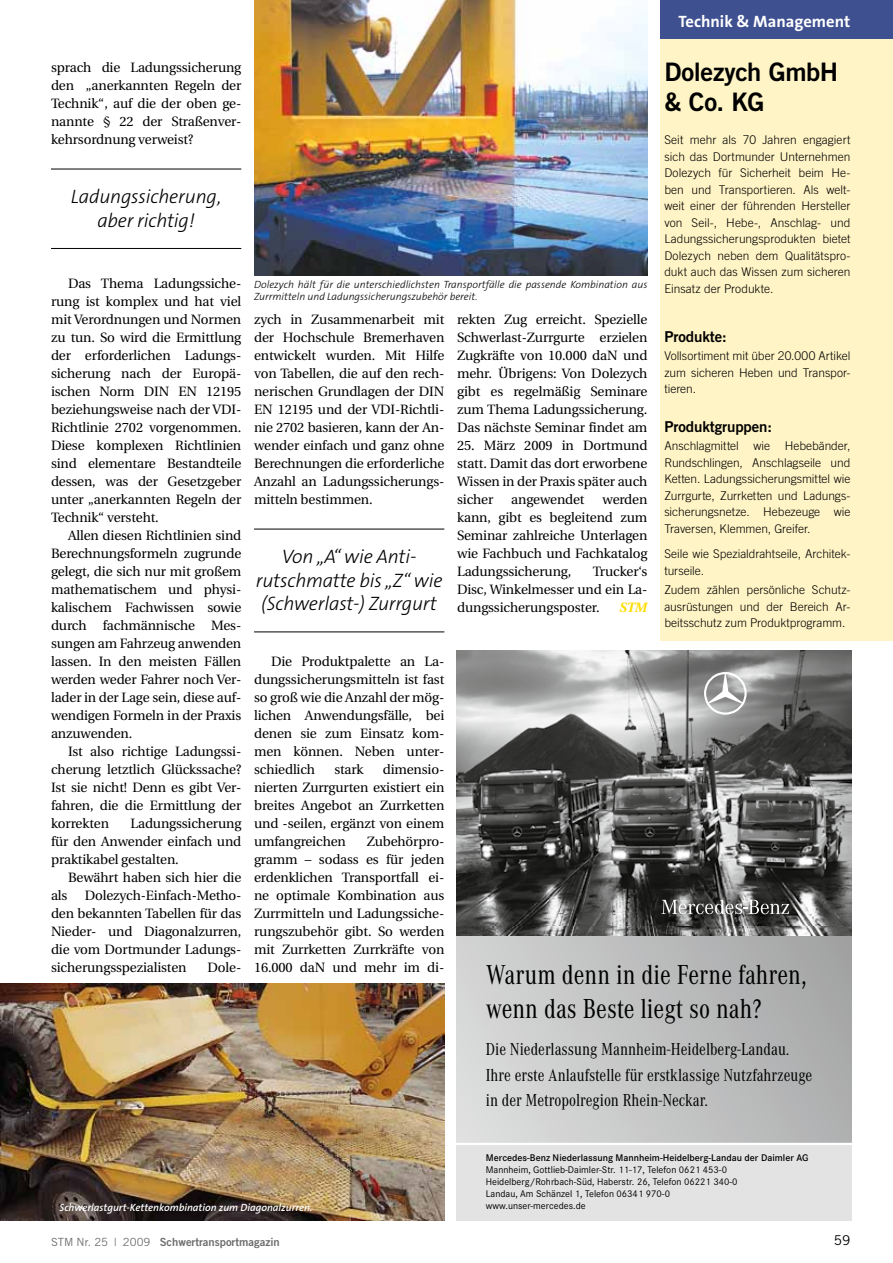
<style>
.page{position:relative;width:893px;height:1263px;background:#fff}
.page>*{position:absolute;margin:0;border:0;box-sizing:border-box;transform-origin:0 0}
.t1{font:28.5px/34.2px "Corporate A Con";color:#000}
.t2{font:25.5px/30.6px "Trade Gothic Bold Two";letter-spacing:-.015em;color:#000}
.t3{font:italic 300 19.5px/23.4px "The Sans B3";letter-spacing:-.01em;color:#000;text-align:center}
.t4{font:18px/25.5px "Corporate A Con";color:#000}
.t5{font:700 16.5px "The Sans B7";color:#fff}
.t6{font:15px "Trade Gothic Bold Two";letter-spacing:-.005em;color:#000}
.t7{font:13.5px/18px "Utopia";letter-spacing:-.01em;color:#000;text-align:justify}
.t8{font:13.5px "Utopia Bold Italic Os F";color:#fd0}
.t9{font:13.5px "Trade Gothic";color:#000}
.t10{font:300 12px/16.5px "Trade Gothic";letter-spacing:-.005em;color:#000;text-align:justify}
.t11{font:11.25px "Trade Gothic Bold Two";color:#6e6e6e}
.t12{font:italic 300 10.5px/12.3px "The Sans B3";color:#000}
.t13{font:italic 600 10.5px "The Sans B6";color:#fff}
.t14{font:10.05px/12px "Corporate S";color:#000}
.t15{font:600 10.05px "Corporate S";color:#000}
.s1{font-family:"Trade Gothic"}
</style>
<div class="page">
<div style="left:660px;top:0;width:233px;height:39px;background:#3e5090"></div>
<div style="left:456px;top:935px;width:395px;height:212px;background:linear-gradient(to right,#dadbdb,#a8a8a9)"></div>
<img style="left:456px;top:650px;width:396px;height:285px">
<svg style="left:704px;top:672px;width:43px;height:43px"></svg>
<svg style="left:661px;top:899px;width:128px;height:15px;background:#747474"></svg>
<div style="left:456px;top:1143px;width:395px;height:77px;background:#e3e3e3"></div>
<hr style="left:456px;top:1143px;width:395px;height:2px;background:#fff">
<hr style="left:51px;top:169px;width:190px;height:1px;background:#000">
<hr style="left:51px;top:248px;width:190px;height:1px;background:#000">
<div style="left:660px;top:39px;width:233px;height:602px;background:#fff4c5"></div>
<hr style="left:254px;top:529px;width:190px;height:1px;background:#000">
<hr style="left:254px;top:631px;width:190px;height:1px;background:#000">
<img style="left:254px;top:0;width:393px;height:275px">
<img style="left:0;top:984px;width:444px;height:236px">
<p class="t7" style="left:51px;top:59px;width:192px">sprach die Ladungssicherung den „anerkannten Regeln der Technik“, auf die der oben ge&shy;nannte § 22 der Straßenver&shy;kehrsordnung verweist?</p>
<h3 class="t3" style="left:71px;top:186px;width:152px">Ladungssicherung, aber richtig!</h3>
<p class="t7" style="left:51px;top:275px;width:192px;text-indent:17px">Das Thema Ladungssiche&shy;rung ist komplex und hat viel mit Verordnungen und Normen zu tun. So wird die Ermittlung der erforderlichen Ladungs&shy;sicherung nach der Europä&shy;ischen Norm DIN EN 12195 beziehungsweise nach der VDI-Richtlinie 2702 vorgenommen.<br>Diese komplexen Richtlinien sind elementare Bestandteile dessen, was der Gesetzgeber unter „anerkannten Regeln der Technik“ versteht.</p>
<p class="t7" style="left:51px;top:527px;width:192px;text-indent:17px">Allen diesen Richtlinien sind Berechnungsformeln zugrunde gelegt, die sich nur mit großem mathematischem und physi&shy;kalischem Fachwissen sowie durch fachmännische Mes&shy;sungen am Fahrzeug anwenden lassen. In den meisten Fällen werden weder Fahrer noch Ver&shy;lader in der Lage sein, diese auf&shy;wendigen Formeln in der Praxis anzuwenden.</p>
<p class="t7" style="left:51px;top:743px;width:192px;text-indent:17px">Ist also richtige Ladungssi&shy;cherung letztlich Glückssache?<br>Ist sie nicht! Denn es gibt Ver&shy;fahren, die die Ermittlung der korrekten</p>
<p class="t7" style="left:51px;top:815px;width:192px;text-indent:80px">Ladungssicherung für den Anwender einfach und praktikabel gestalten.</p>
<p class="t7" style="left:68px;top:869px;width:175px">Bewährt haben sich hier die</p>
<p class="t7" style="left:51px;top:887px;width:18px">als</p>
<p class="t7" style="left:51px;top:887px;width:192px;text-indent:34px">Dolezych-Einfach-Metho&shy;den bekannten Tabellen für das Nieder- und Diagonalzurren, die vom Dortmunder Ladungs&shy;sicherungsspezialisten</p>
<p class="t7" style="left:208px;top:959px;width:35px">Dole-</p>
<p class="t12" style="left:254px;top:278px;width:395px">Dolezych hält für die unterschiedlichsten Transportfälle die passende Kombination aus<br>Zurrmitteln und Ladungssicherungszubehör bereit.</p>
<p class="t7" style="left:254px;top:311px;width:192px">zych in Zusammenarbeit mit der Hochschule Bremerhaven entwickelt wurden. Mit Hilfe von Tabellen, die auf den rech&shy;nerischen Grundlagen der DIN EN 12195 und der VDI-Richtli&shy;nie 2702 basieren, kann der An&shy;wender einfach und ganz ohne Berechnungen die erforderliche Anzahl an Ladungssicherungs&shy;mitteln bestimmen.</p>
<h3 class="t3" style="left:256px;top:546px;width:188px">Von „A“ wie Anti&shy;rutschmatte bis „Z“ wie (Schwerlast-) Zurrgurt</h3>
<p class="t7" style="left:457px;top:311px;width:192px">rekten Zug erreicht. Spezielle Schwerlast-Zurrgurte erzielen Zugkräfte von 10.000 daN und mehr. Übrigens: Von Dolezych gibt es regelmäßig Seminare zum Thema Ladungssicherung.<br>Das nächste Seminar findet am</p>
<p class="t7" style="left:457px;top:437px;width:192px">25. März 2009 in Dortmund statt. Damit das dort erworbene Wissen in der Praxis später auch sicher</p>
<p class="t7" style="left:457px;top:491px;width:192px;text-indent:145px">werden kann, gibt es begleitend zum Seminar zahlreiche Unterlagen wie Fachbuch und Fachkatalog Ladungssicherung,</p>
<p class="t7" style="left:511px;top:491px;width:75px">angewendet</p>
<p class="t7" style="left:457px;top:563px;width:192px;text-indent:136px">Trucker‘s Disc, Winkelmesser und ein La&shy;dungssicherungsposter.</p>
<p class="t8" style="left:619px;top:599px;width:30px">STM</p>
<p class="t5" style="left:678px;top:13px;width:173px">Technik &amp; Management</p>
<h2 class="t2" style="left:664px;top:56px;width:175px">Dolezych GmbH &amp; Co. KG</h2>
<p class="t10" style="left:664px;top:131px;width:188px">Seit mehr als 70 Jahren engagiert sich das Dortmunder Unternehmen Dolezych für Sicherheit beim He&shy;ben und Transportieren. Als welt&shy;weit einer der führenden Hersteller von Seil-, Hebe-, Anschlag- und Ladungssicherungsprodukten bietet Dolezych neben dem Qualitätspro&shy;dukt auch das Wissen zum sicheren Einsatz der Produkte.</p>
<p class="t6" style="left:664px;top:327px;width:64px">Produkte:</p>
<p class="t10" style="left:664px;top:347px;width:188px">Vollsortiment mit über 20.000 Artikel zum sicheren Heben und Transpor&shy;tieren.</p>
<p class="t6" style="left:664px;top:417px;width:109px">Produktgruppen:</p>
<p class="t10" style="left:664px;top:437px;width:188px">Anschlagmittel wie Hebebänder, Rundschlingen, Anschlagseile und Ketten. Ladungssicherungsmittel wie Zurrgurte, Zurrketten und Ladungs&shy;sicherungsnetze. Hebezeuge wie Traversen, Klemmen, Greifer.</p>
<p class="t10" style="left:664px;top:545px;width:188px">Seile wie Spezialdrahtseile, Architek&shy;turseile.</p>
<p class="t10" style="left:664px;top:581px;width:188px">Zudem zählen persönliche Schutz&shy;ausrüstungen und der Bereich Ar&shy;beitsschutz zum Produktprogramm.</p>
<p class="t7" style="left:254px;top:653px;width:192px;text-indent:17px">Die Produktpalette an La&shy;dungssicherungsmitteln ist fast so groß wie die Anzahl der mög&shy;lichen Anwendungsfälle, bei denen sie zum Einsatz kom&shy;men können. Neben unter&shy;schiedlich</p>
<p class="t7" style="left:254px;top:761px;width:192px;text-indent:129px">dimensio&shy;nierten Zurrgurten existiert ein breites Angebot an Zurrketten und -seilen, ergänzt von einem umfangreichen</p>
<p class="t7" style="left:334px;top:761px;width:31px">stark</p>
<p class="t7" style="left:254px;top:833px;width:192px;text-indent:113px">Zubehörpro&shy;gramm – sodass es für jeden erdenklichen Transportfall ei&shy;ne optimale Kombination aus Zurrmitteln und Ladungssiche&shy;rungszubehör gibt. So werden mit Zurrketten Zurrkräfte von 16.000 daN und mehr im di-</p>
<h1 class="t1" style="left:486px;top:957px;width:322px">Warum denn in die Ferne fahren, wenn das Beste liegt so nah?</h1>
<h3 class="t4" style="left:486px;top:1037px;width:328px">Die Niederlassung Mannheim-Heidelberg-Landau.<br>Ihre erste Anlaufstelle für erstklassige Nutzfahrzeuge in der Metropolregion Rhein-Neckar.</h3>
<p class="t13" style="left:60px;top:1202px;width:254px">Schwerlastgurt-Kettenkombination zum Diagonalzurren.</p>
<p class="t15" style="left:486px;top:1152px;width:324px">Mercedes-Benz Niederlassung Mannheim-Heidelberg-Landau der Daimler AG</p>
<p class="t14" style="left:486px;top:1163px;width:253px">Mannheim, Gottlieb-Daimler-Str. 11-17, Telefon 0621 453-0<br>Heidelberg/Rohrbach-Süd, Haberstr. 26, Telefon 06221 340-0<br>Landau, Am Schänzel 1, Telefon 06341 970-0 www.unser-mercedes.de</p>
<p class="t11" style="left:51px;top:1235px;width:230px"><span class="s1">STM Nr. 25 | 2009</span> Schwertransportmagazin</p>
<p class="t9" style="left:834px;top:1232px;width:18px">59</p>
</div>
